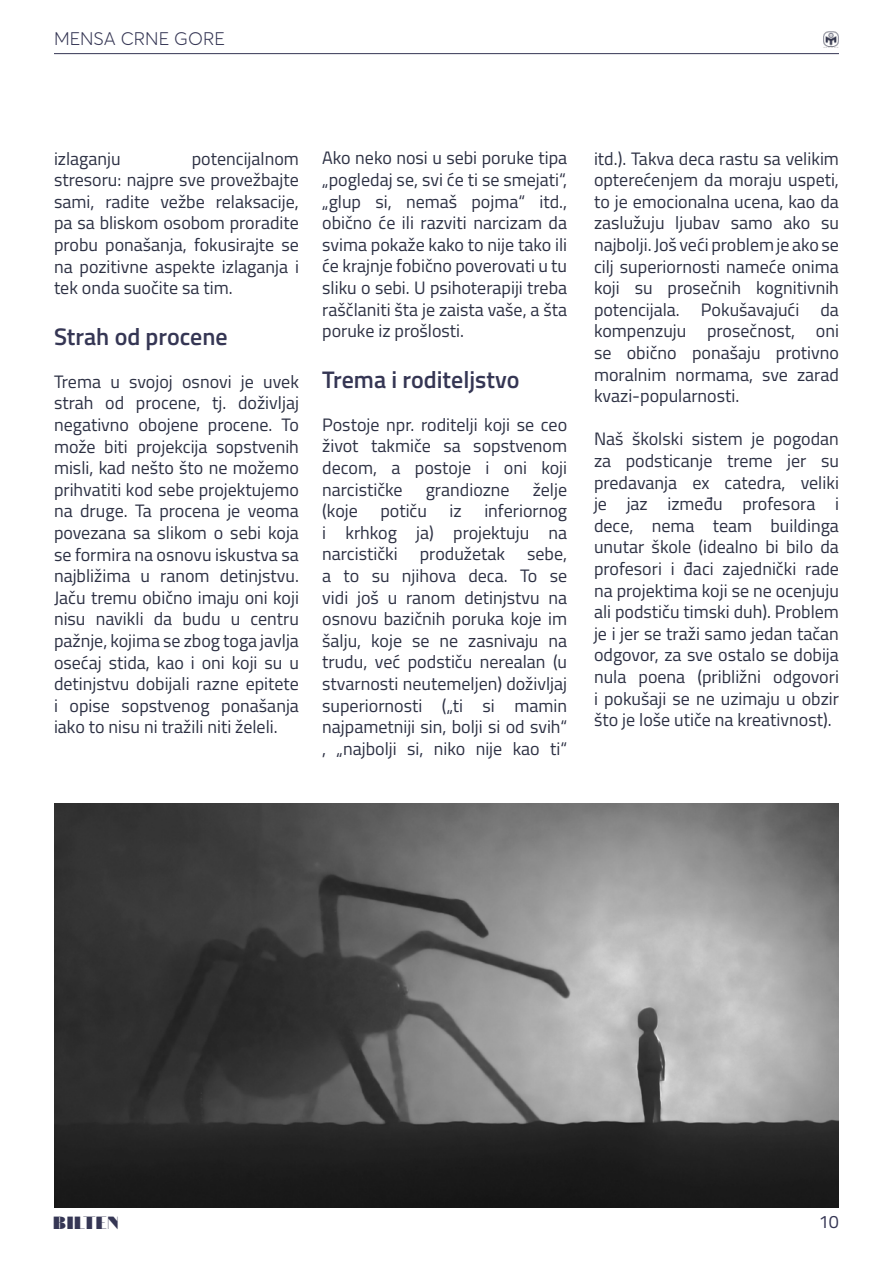
<style>
.page{position:relative;width:893px;height:1263px;background:#fff}
.page>*{position:absolute;margin:0;border:0;box-sizing:border-box;transform-origin:0 0}
.t1{font:600 24px "Titillium Web";color:#353654}
.t2{font:18px/21.6px "Titillium Web";color:#2d3144;text-align:justify}
.t3{font:300 18px "Averta";color:#353654}
.t4{font:900 18px "Ravensara Sans";color:#353654}
.t5{font:18px "Titillium Web";color:#353654}
</style>
<div class="page">
<hr style="left:54px;top:53px;width:785px;height:1px;background:#353654">
<img style="left:824px;top:31px;width:15px;height:16px">
<img style="left:54px;top:804px;width:785px;height:404px">
<p class="t3" style="left:54px;top:28px;width:172px">MENSA CRNE GORE</p>
<p class="t2" style="left:54px;top:147px;width:246px;text-indent:138px">potencijalnom stresoru: najpre sve provežbajte sami, radite vežbe relaksacije, pa sa bliskom osobom proradite probu ponašanja, fokusirajte se na pozitivne aspekte izlaganja i tek onda suočite sa tim.</p>
<h1 class="t1" style="left:54px;top:318px;width:175px">Strah od procene</h1>
<p class="t2" style="left:54px;top:370px;width:246px">Trema u svojoj osnovi je uvek strah od procene, tj. doživljaj negativno obojene procene. To može biti projekcija sopstvenih misli, kad nešto što ne možemo prihvatiti kod sebe projektujemo na druge. Ta procena je veoma povezana sa slikom o sebi koja se formira na osnovu iskustva sa najbližima u ranom detinjstvu.<br>Jaču tremu obično imaju oni koji nisu navikli da budu u centru pažnje, kojima se zbog toga javlja osećaj stida, kao i oni koji su u detinjstvu dobijali razne epitete i opise sopstvenog ponašanja iako to nisu ni tražili niti želeli.</p>
<p class="t2" style="left:54px;top:147px;width:68px">izlaganju</p>
<p class="t2" style="left:322px;top:146px;width:246px">Ako neko nosi u sebi poruke tipa „pogledaj se, svi će ti se smejati“, „glup si, nemaš pojma“ itd., obično će ili razviti narcizam da svima pokaže kako to nije tako ili će krajnje fobično poverovati u tu sliku o sebi. U psihoterapiji treba raščlaniti šta je zaista vaše, a šta poruke iz prošlosti.</p>
<h1 class="t1" style="left:322px;top:361px;width:199px">Trema i roditeljstvo</h1>
<p class="t2" style="left:322px;top:413px;width:246px">Postoje npr. roditelji koji se ceo život takmiče sa sopstvenom decom, a postoje i oni koji narcističke</p>
<p class="t2" style="left:426px;top:478px;width:86px">grandiozne</p>
<p class="t2" style="left:533px;top:478px;width:36px">želje</p>
<p class="t2" style="left:322px;top:499px;width:37px">(koje</p>
<p class="t2" style="left:380px;top:499px;width:48px">potiču</p>
<p class="t2" style="left:450px;top:499px;width:14px">iz</p>
<p class="t2" style="left:322px;top:499px;width:246px;text-indent:162px">inferiornog i krhkog ja) projektuju na narcistički produžetak sebe, a to su njihova deca. To se vidi još u ranom detinjstvu na osnovu bazičnih poruka koje im šalju, koje se ne zasnivaju na trudu, već podstiču nerealan (u stvarnosti neutemeljen) doživljaj superiornosti („ti si mamin najpametniji sin, bolji si od svih“ , „najbolji si, niko nije kao ti“</p>
<p class="t2" style="left:594px;top:147px;width:246px">itd.). Takva deca rastu sa velikim opterećenjem da moraju uspeti, to je emocionalna ucena, kao da zaslužuju ljubav samo ako su najbolji. Još veći problem je ako se cilj superiornosti nameće onima koji su prosečnih kognitivnih potencijala. Pokušavajući da kompenzuju prosečnost, oni se obično ponašaju protivno moralnim normama, sve zarad kvazi-popularnosti.</p>
<p class="t2" style="left:594px;top:427px;width:246px">Naš školski sistem je pogodan za podsticanje treme jer su predavanja ex catedra, veliki je jaz između profesora i dece, nema team buildinga unutar škole (idealno bi bilo da profesori i đaci zajednički rade na projektima koji se ne ocenjuju ali podstiču timski duh). Problem je i jer se traži samo jedan tačan odgovor, za sve ostalo se dobija nula poena (približni odgovori i pokušaji se ne uzimaju u obzir što je loše utiče na kreativnost).</p>
<p class="t4" style="left:53px;top:1212px;width:68px">BILTEN</p>
<p class="t5" style="left:819px;top:1208px;width:22px">10</p>
</div>
